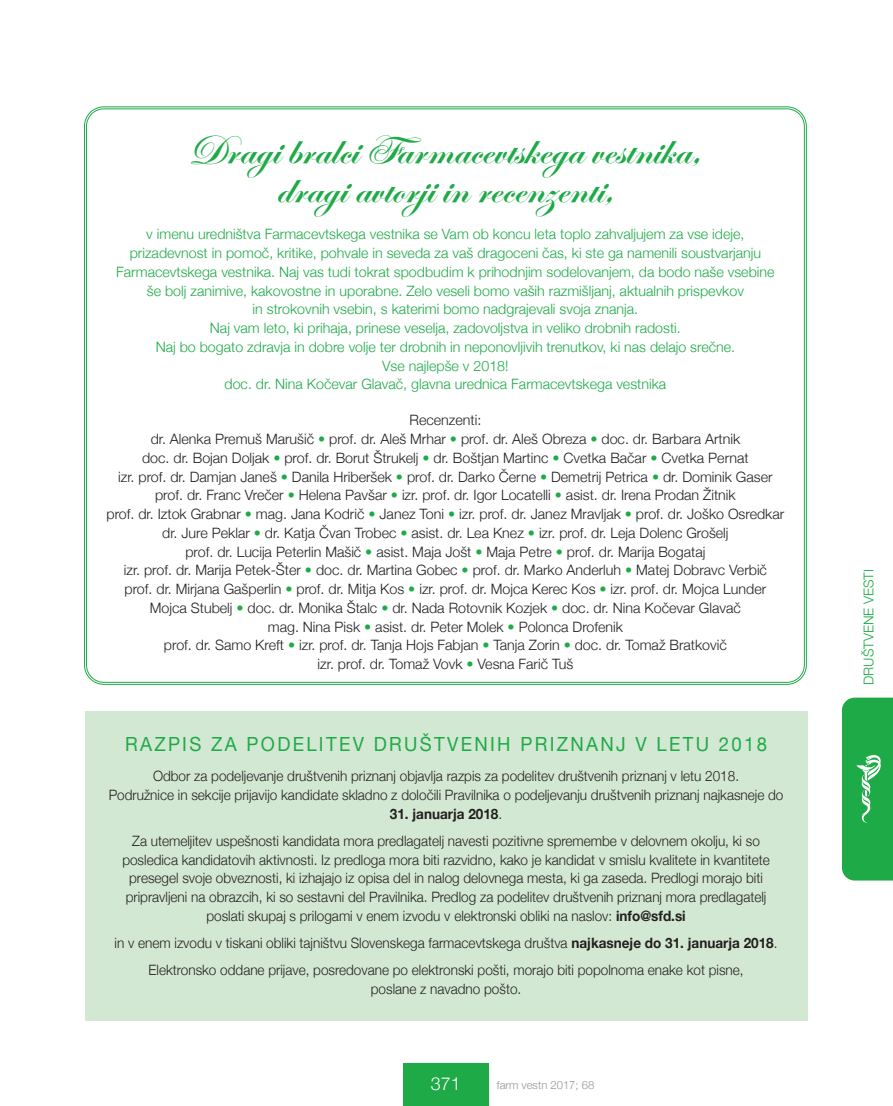
<style>
.page{position:relative;width:893px;height:1106px;background:#fff}
.page>*{position:absolute;margin:0;border:0;box-sizing:border-box;transform-origin:0 0}
.t1{font:700 42px/38.4px "Edwardian Script ITC Std";color:#1faa48;text-align:center}
.t2{font:19.5px "Helvetica Neue";letter-spacing:.125em;color:#1faa48;scale:.95 1}
.t3{font:300 18px "Helvetica Neue";color:#fff}
.t4{font:300 14.25px/18.8px "Helvetica Neue";color:#231f20;text-align:center}
.t5{font:300 14.25px/18.8px "Helvetica Neue";color:#231f20;text-align:center;scale:.95 1}
.t6{font:300 14.25px/18.8px "Helvetica Neue";color:#1faa48;text-align:center}
.t7{font:300 13.5px "Helvetica Neue";color:#1faa48}
.t8{font:300 11.25px "Helvetica Neue";color:#939598}
.s1{color:#1faa48}
.s2{font-weight:700}
</style>
<div class="page">
<div style="left:403px;top:1063px;width:85px;height:43px;background:#1faa48"></div>
<svg style="left:842px;top:697px;width:51px;height:183px;background:#2bae51"></svg>
<svg style="left:85px;top:108px;width:720px;height:575px"></svg>
<div style="left:85px;top:711px;width:722px;height:309px;background:#d3e8d2"></div>
<h1 class="t1" style="left:189px;top:130px;width:515px">Dragi bralci Farmacevtskega vestnika, dragi avtorji in recenzenti,</h1>
<p class="t6" style="left:116px;top:224px;width:660px">v imenu uredništva Farmacevtskega vestnika se Vam ob koncu leta toplo zahvaljujem za vse ideje, prizadevnost in pomoč, kritike, pohvale in seveda za vaš dragoceni čas, ki ste ga namenili soustvarjanju Farmacevtskega vestnika. Naj vas tudi tokrat spodbudim k prihodnjim sodelovanjem, da bodo naše vsebine še bolj zanimive, kakovostne in uporabne. zelo veseli bomo vaših razmišljanj, aktualnih prispevkov<br>in strokovnih vsebin, s katerimi bomo nadgrajevali svoja znanja.<br>Naj vam leto, ki prihaja, prinese veselja, zadovoljstva in veliko drobnih radosti.<br>Naj bo bogato zdravja in dobre volje ter drobnih in neponovljivih trenutkov, ki nas delajo srečne.<br>Vse najlepše v 2018!<br>doc. dr. Nina Kočevar glavač, glavna urednica Farmacevtskega vestnika</p>
<p class="t4" style="left:106px;top:410px;width:679px">Recenzenti:<br>dr. Alenka premuš marušič <span class="s1">•</span> prof. dr. Aleš mrhar <span class="s1">•</span> prof. dr. Aleš Obreza <span class="s1">•</span> doc. dr. Barbara Artnik<br>doc. dr. Bojan Doljak <span class="s1">•</span> prof. dr. Borut Štrukelj <span class="s1">•</span> dr. Boštjan martinc <span class="s1">•</span> Cvetka Bačar <span class="s1">•</span> Cvetka pernat<br>izr. prof. dr. Damjan Janeš <span class="s1">•</span> Danila Hriberšek <span class="s1">•</span> prof. dr. Darko Černe <span class="s1">•</span> Demetrij petrica <span class="s1">•</span> dr. Dominik gaser prof. dr. Franc Vrečer <span class="s1">•</span> Helena pavšar <span class="s1">•</span> izr. prof. dr. Igor Locatelli <span class="s1">•</span> asist. dr. Irena prodan Žitnik<br>prof. dr. Iztok grabnar <span class="s1">•</span> mag. Jana Kodrič <span class="s1">•</span> Janez Toni <span class="s1">•</span> izr. prof. dr. Janez mravljak <span class="s1">•</span> prof. dr. Joško Osredkar dr. Jure peklar <span class="s1">•</span> dr. Katja Čvan Trobec <span class="s1">•</span> asist. dr. Lea Knez <span class="s1">•</span> izr. prof. dr. Leja Dolenc grošelj<br>prof. dr. Lucija peterlin mašič <span class="s1">•</span> asist. maja Jošt <span class="s1">•</span> maja petre <span class="s1">•</span> prof. dr. marija Bogataj<br>izr. prof. dr. marija petek-Šter <span class="s1">•</span> doc. dr. martina gobec <span class="s1">•</span> prof. dr. marko Anderluh <span class="s1">•</span> matej Dobravc Verbič<br>prof. dr. mirjana gašperlin <span class="s1">•</span> prof. dr. mitja Kos <span class="s1">•</span> izr. prof. dr. mojca Kerec Kos <span class="s1">•</span> izr. prof. dr. mojca Lunder mojca Stubelj <span class="s1">•</span> doc. dr. monika Štalc <span class="s1">•</span> dr. Nada Rotovnik Kozjek <span class="s1">•</span> doc. dr. Nina Kočevar glavač<br>mag. Nina pisk <span class="s1">•</span> asist. dr. peter molek <span class="s1">•</span> polonca Drofenik<br>prof. dr. Samo Kreft <span class="s1">•</span> izr. prof. dr. Tanja Hojs Fabjan <span class="s1">•</span> Tanja zorin <span class="s1">•</span> doc. dr. Tomaž Bratkovič<br>izr. prof. dr. Tomaž Vovk <span class="s1">•</span> Vesna Farič Tuš</p>
<h2 class="t2" style="left:125px;top:732px;width:677px">RAZPIS ZA PODELITEV DRUŠTVENIH PRIZNANJ V LETU 2018</h2>
<p class="t5" style="left:109px;top:766px;width:712px">Odbor za podeljevanje društvenih priznanj objavlja razpis za podelitev društvenih priznanj v letu 2018.<br>podružnice in sekcije prijavijo kandidate skladno z določili pravilnika o podeljevanju društvenih priznanj najkasneje do</p>
<p class="t5" style="left:132px;top:799px;width:662px;line-height:27.3px"><span class="s2">31. januarja 2018</span>.<br>za utemeljitev uspešnosti kandidata mora predlagatelj navesti pozitivne spremembe v delovnem okolju, ki so</p>
<p class="t5" style="left:122px;top:850px;width:683px">posledica kandidatovih aktivnosti. Iz predloga mora biti razvidno, kako je kandidat v smislu kvalitete in kvantitete presegel svoje obveznosti, ki izhajajo iz opisa del in nalog delovnega mesta, ki ga zaseda. predlogi morajo biti pripravljeni na obrazcih, ki so sestavni del pravilnika. predlog za podelitev društvenih priznanj mora predlagatelj poslati skupaj s prilogami v enem izvodu v elektronski obliki na naslov: <span class="s2">info@sfd.si</span></p>
<p class="t5" style="left:115px;top:929px;width:699px;line-height:27.3px">in v enem izvodu v tiskani obliki tajništvu Slovenskega farmacevtskega društva <span class="s2">najkasneje do 31. januarja 2018</span>.<br>Elektronsko oddane prijave, posredovane po elektronski pošti, morajo biti popolnoma enake kot pisne,</p>
<p class="t5" style="left:371px;top:979px;width:160px">poslane z navadno pošto.</p>
<p class="t3" style="left:431px;top:1072px;width:32px">371</p>
<p class="t8" style="left:497px;top:1078px;width:99px">farm vestn 2017; 68</p>
<p class="t7" style="left:860px;top:685px;width:117px;rotate:-90deg">DRUŠTVENE VESTI</p>
</div>
